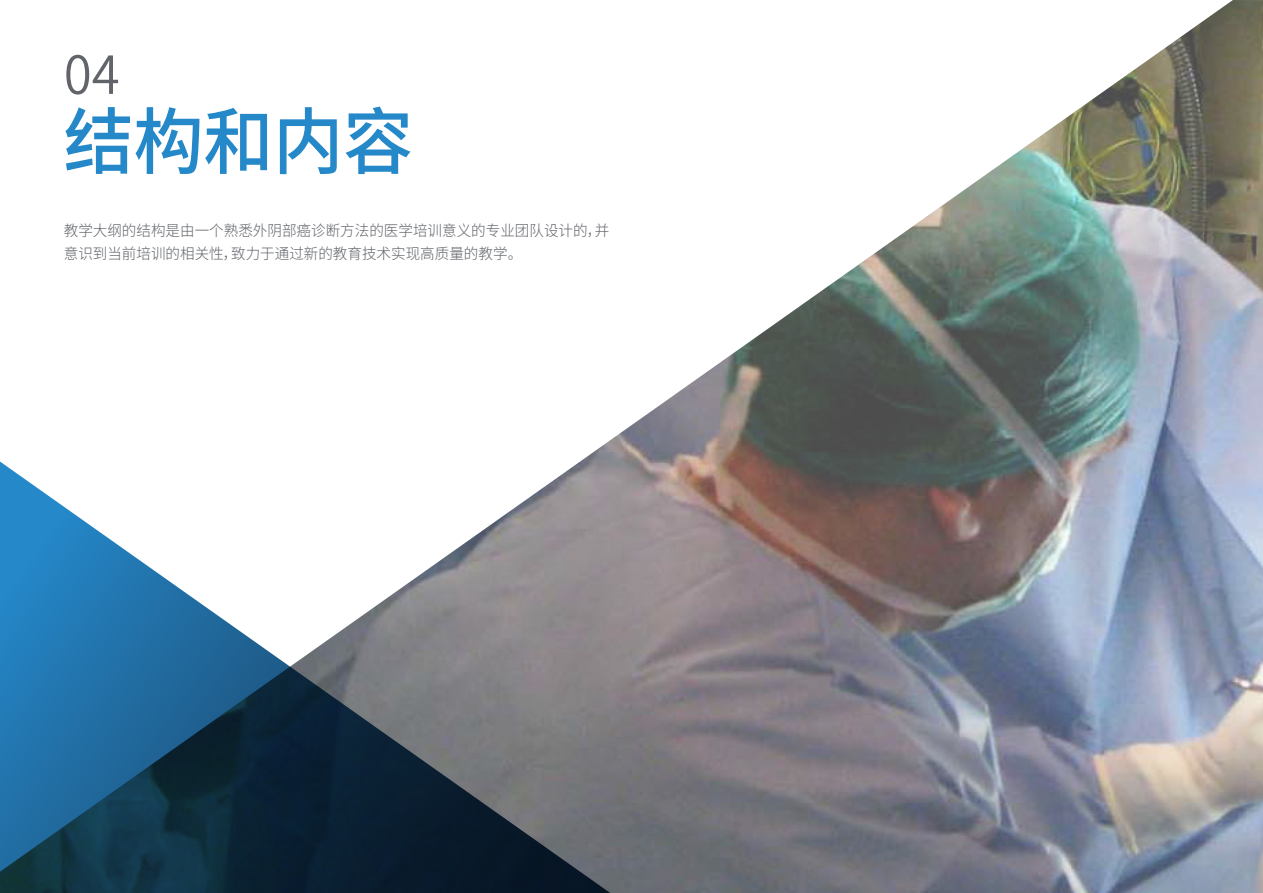
<style>
.page{position:relative;width:1263px;height:893px;background:#fff}
.page>*{position:absolute;margin:0;border:0;box-sizing:border-box;transform-origin:0 0}
.t1{font:500 72px "Source Han Sans CN";color:#2488c9}
.t2{font:52.5px "Source Han Sans CN";color:#61646a}
.t3{font:300 15px/22.5px "Source Han Sans CN";color:#61646a}
</style>
<div class="page">
<img style="left:602px;top:0;width:661px;height:893px">
<svg style="left:0;top:446px;width:640px;height:447px"></svg>
<h2 class="t2" style="left:64px;top:45px;width:57px">04</h2>
<h1 class="t1" style="left:64px;top:101px;width:351px">结构和内容</h1>
<p class="t3" style="left:64px;top:220px;width:547px">教学大纲的结构是由一个熟悉外阴部癌诊断方法的医学培训意义的专业团队设计的，并意识到当前培训的相关性，致力于通过新的教育技术实现高质量的教学。</p>
</div>
